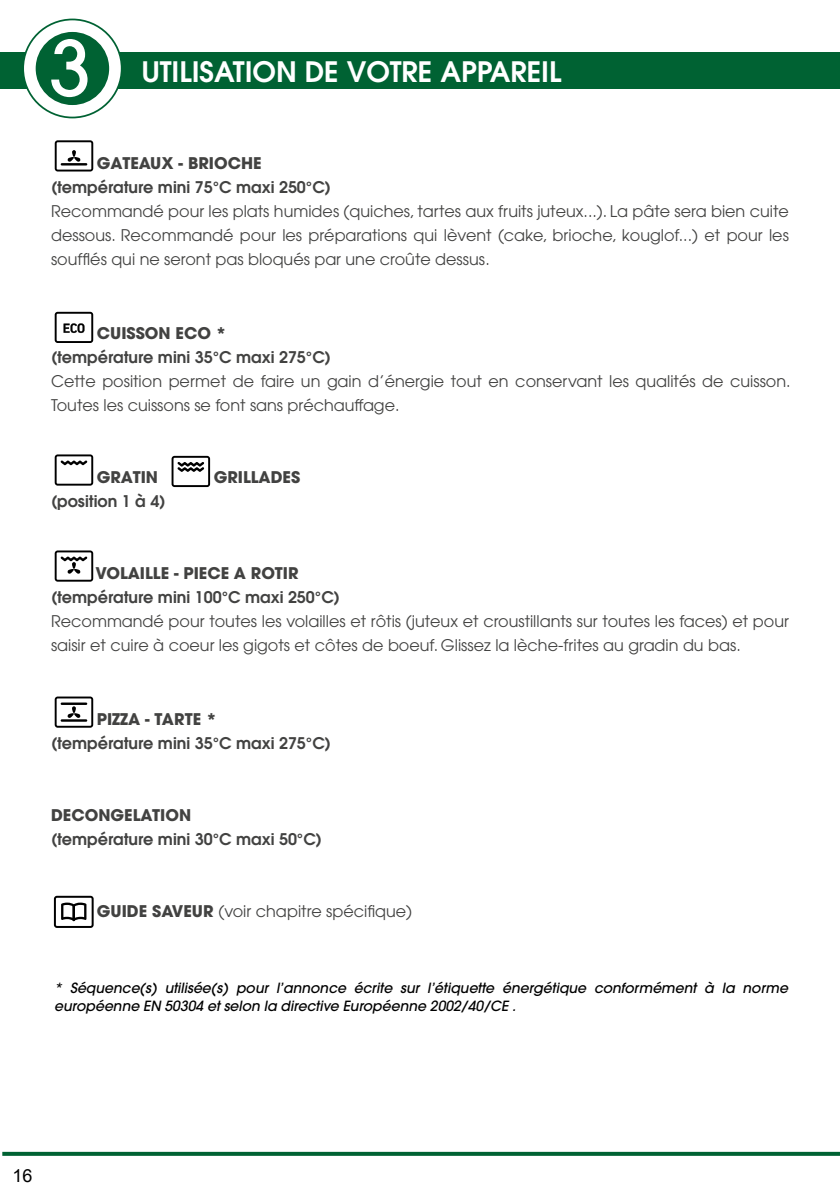
<style>
.page{position:relative;width:840px;height:1191px;background:#fff}
.page>*{position:absolute;margin:0;border:0;box-sizing:border-box;transform-origin:0 0}
.t1{font:500 75.6px "Avant Garde";color:#fff}
.t2{font:600 28px "Avant Garde";color:#fff}
.t3{font:18px "Arial";color:#000}
.t4{font:16px/24px "Avant Garde";color:#424241}
.t5{font:600 16px "Avant Garde";color:#424241}
.t6{font:700 16px "Avant Garde";color:#424241}
.t7{font:italic 500 14px/18px "Avant Garde";color:#000}
.s1{font-weight:700}
</style>
<div class="page">
<svg style="left:55px;top:140px;width:38px;height:31px"></svg>
<svg style="left:55px;top:312px;width:38px;height:31px"></svg>
<svg style="left:55px;top:454px;width:38px;height:31px"></svg>
<svg style="left:171px;top:456px;width:39px;height:31px"></svg>
<svg style="left:55px;top:550px;width:38px;height:31px"></svg>
<svg style="left:55px;top:696px;width:38px;height:31px"></svg>
<svg style="left:54px;top:895px;width:40px;height:33px"></svg>
<svg style="left:2px;top:1151px;width:837px;height:4px;background:#36835e"></svg>
<div style="left:0;top:52px;width:839px;height:37px;background:#006233"></div>
<div style="left:23px;top:19px;width:99px;height:98px;background:#fff;border-radius:50%"></div>
<div style="left:22px;top:19px;width:100px;height:99px;border:2px solid #006233;border-radius:50%"></div>
<div style="left:36px;top:32px;width:73px;height:73px;background:#006233;border-radius:50%"></div>
<hr style="left:839px;top:52px;width:1px;height:37px;background:#006233">
<h1 class="t1" style="left:50px;top:22px;width:44px">3</h1>
<h2 class="t2" style="left:142px;top:54px;width:421px">UTILISATION DE VOTRE APPAREIL</h2>
<p class="t6" style="left:97px;top:152px;width:166px">GATEAUX - BRIOCHE</p>
<p class="t5" style="left:51px;top:176px;width:281px">(température mini 75°C maxi 250°C)</p>
<p class="t4" style="left:51px;top:199px;width:739px;text-align:justify">Recommandé pour les plats humides (quiches, tartes aux fruits juteux...). La pâte sera bien cuite dessous. Recommandé pour les préparations qui lèvent (cake, brioche, kouglof...) et pour les soufflés qui ne seront pas bloqués par une croûte dessus.</p>
<p class="t6" style="left:97px;top:322px;width:131px">CUISSON ECO *</p>
<p class="t5" style="left:51px;top:346px;width:281px">(température mini 35°C maxi 275°C)</p>
<p class="t4" style="left:51px;top:369px;width:740px">Cette position permet de faire un gain d’énergie tout en conservant les qualités de cuisson.<br>Toutes les cuissons se font sans préchauffage.</p>
<p class="t6" style="left:97px;top:466px;width:63px">GRATIN</p>
<p class="t6" style="left:213px;top:466px;width:88px">GRILLADES</p>
<p class="t5" style="left:51px;top:490px;width:116px">(position 1 à 4)</p>
<p class="t6" style="left:95px;top:562px;width:204px">VOLAILLE - PIECE A ROTIR</p>
<p class="t5" style="left:51px;top:586px;width:290px">(température mini 100°C maxi 250°C)</p>
<p class="t4" style="left:51px;top:609px;width:738px">Recommandé pour toutes les volailles et rôtis (juteux et croustillants sur toutes les faces) et pour saisir et cuire à coeur les gigots et côtes de boeuf. Glissez la lèche-frites au gradin du bas.</p>
<p class="t6" style="left:97px;top:708px;width:122px">PIZZA - TARTE *</p>
<p class="t5" style="left:51px;top:732px;width:281px">(température mini 35°C maxi 275°C)</p>
<p class="t6" style="left:51px;top:804px;width:141px">DECONGELATION</p>
<p class="t5" style="left:51px;top:828px;width:272px">(température mini 30°C maxi 50°C)</p>
<p class="t4" style="left:97px;top:899px;width:316px"><span class="s1">GUIDE SAVEUR</span> (voir chapitre spécifique)</p>
<p class="t7" style="left:54px;top:978px;width:738px">* Séquence(s) utilisée(s) pour l’annonce écrite sur l’étiquette énergétique conformément à la norme européenne EN 50304 etselon la directive Européenne 2002/40/CE .</p>
<p class="t3" style="left:12px;top:1164px;width:22px">16</p>
</div>
